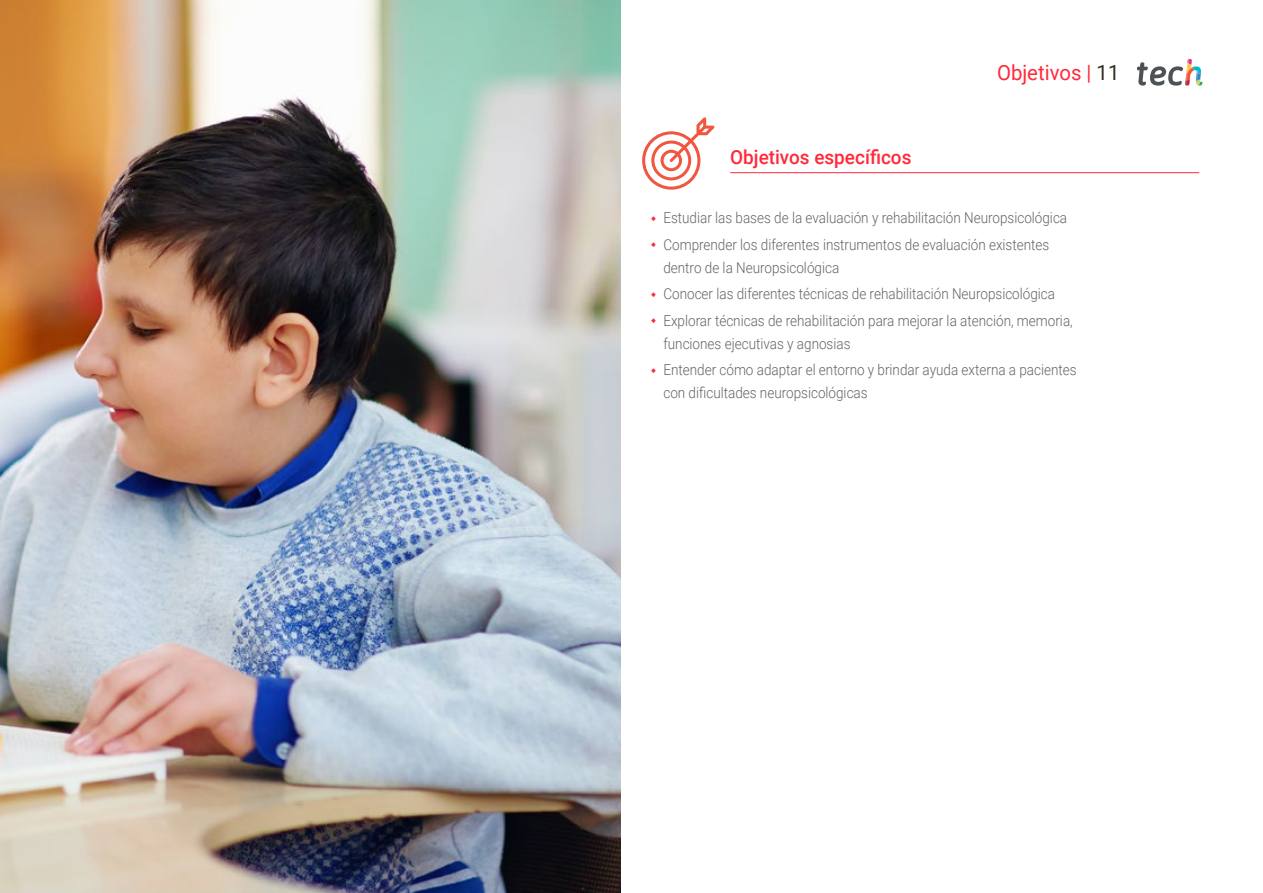
<style>
.page{position:relative;width:1263px;height:893px;background:#fff}
.page>*{position:absolute;margin:0;border:0;box-sizing:border-box;transform-origin:0 0}
.t1{font:21px "Roboto";color:#ff293a}
.t2{font:500 19.5px "Roboto";color:#ff293a}
.t3{font:300 15px/26.7px "Roboto";color:#61646a;scale:.9 1}
.s1{color:#312e20}
</style>
<div class="page">
<img style="left:0;top:0;width:621px;height:893px">
<hr style="left:730px;top:172px;width:469px;height:1px;background:#ff293a">
<svg style="left:642px;top:117px;width:72px;height:73px"></svg>
<svg style="left:1137px;top:59px;width:65px;height:27px"></svg>
<h2 class="t2" style="left:730px;top:144px;width:183px">Objetivos específicos</h2>
<h1 class="t1" style="left:997px;top:57px;width:124px">Objetivos | <span class="s1">11</span></h1>
<p class="t3" style="left:663px;top:204px;width:450px">Estudiar las bases de la evaluación y rehabilitación Neuropsicológica<br>Comprender los diferentes instrumentos de evaluación existentes</p>
<p class="t3" style="left:663px;top:253px;width:456px">dentro de la Neuropsicológica<br>Conocer las diferentes técnicas de rehabilitación Neuropsicológica<br>Explorar técnicas de rehabilitación para mejorar la atención, memoria,</p>
<p class="t3" style="left:663px;top:329px;width:461px">funciones ejecutivas y agnosias<br>Entender cómo adaptar el entorno y brindar ayuda externa a pacientes</p>
<p class="t3" style="left:663px;top:379px;width:228px">con dificultades neuropsicológicas</p>
</div>
